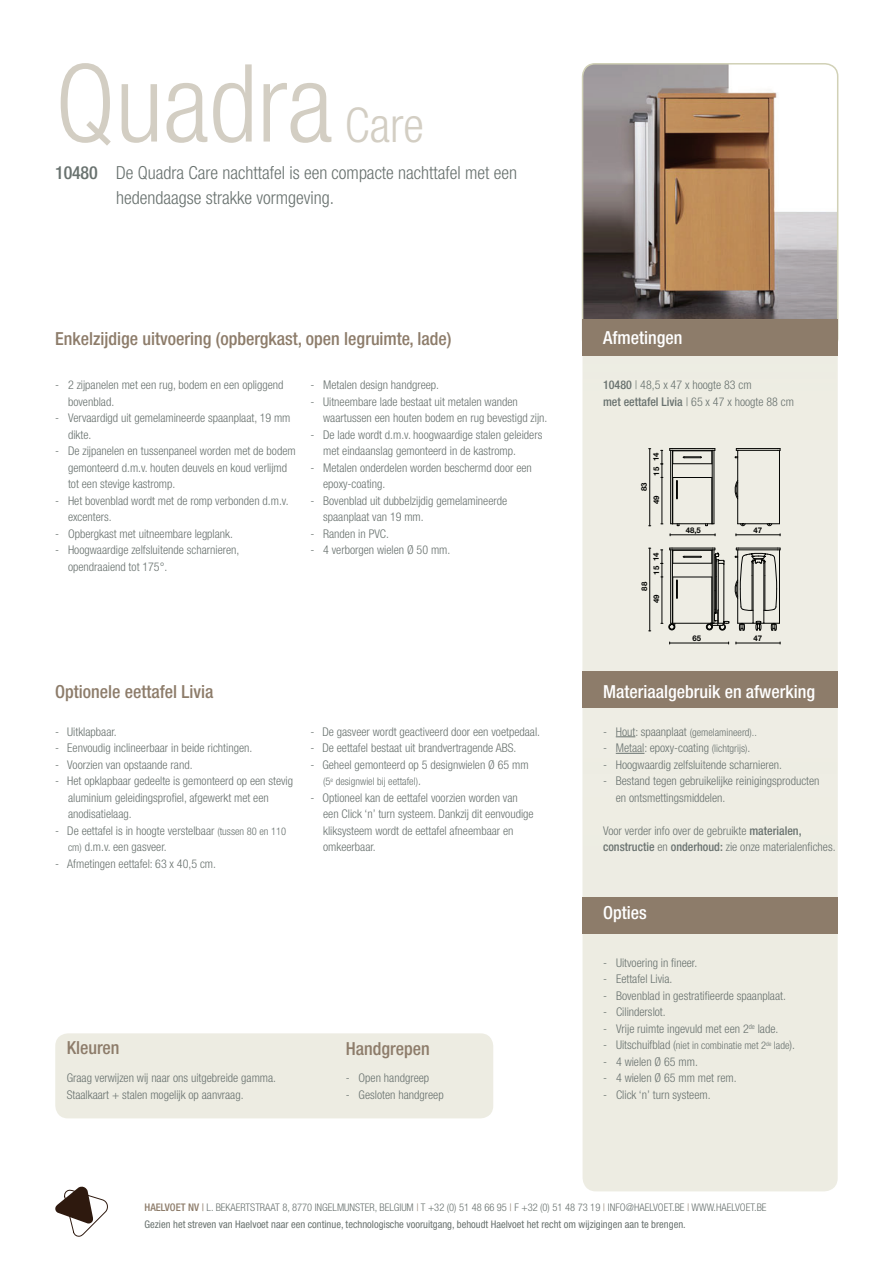
<style>
.page{position:relative;width:893px;height:1263px;background:#fff}
.page>*{position:absolute;margin:0;border:0;box-sizing:border-box;transform-origin:0 0}
.t1{font:300 condensed 108px "Helvetica Neue LT Std";color:#d3cec3}
.t2{font:300 condensed 48px "Helvetica Neue LT Std";color:#d3cec3}
.t3{font:500 condensed 18px "Helvetica Neue LT Std";color:#8d7c6a}
.t4{font:300 condensed 18px/25.5px "Helvetica Neue LT Std";color:#69726f}
.t5{font:500 condensed 18px "Helvetica Neue LT Std";color:#fff}
.t6{font:500 condensed 18px "Helvetica Neue LT Std";letter-spacing:-.01em;color:#69726f}
.t7{font:300 condensed 12px/16.5px "Helvetica Neue LT Std";color:#69726f}
.t8{font:300 condensed 10.5px "Helvetica Neue LT Std";color:#69726f}
.t9{font:condensed 10.5px "Helvetica Neue LT Std";color:#69726f}
.t10{font:700 7.8px "Helvetica Neue LT Std";color:#040503}
.s1{font-size:10.5px}
.s2{font-size:12px}
.s3{font-weight:500}
.s4{font-weight:500;color:#8d7c6a}
.s5{font-weight:400;color:#8d7c6a}
.s6{color:#8d7c6a}
</style>
<div class="page">
<div style="left:583px;top:214px;width:254px;height:977px;background:#edece2;border-radius:13px"></div>
<div style="left:55px;top:1033px;width:438px;height:85px;background:#edece2;border-radius:13px"></div>
<div style="left:583px;top:897px;width:255px;height:36px;background:#8d7c6a"></div>
<div style="left:583px;top:672px;width:255px;height:36px;background:#8d7c6a"></div>
<svg style="left:55px;top:1187px;width:53px;height:49px"></svg>
<img style="left:583px;top:64px;width:255px;height:256px">
<div style="left:582px;top:63px;width:256px;height:289px;border:2px solid #d1d1b6;border-radius:13px"></div>
<div style="left:583px;top:320px;width:255px;height:36px;background:#8d7c6a"></div>
<hr style="left:712px;top:450px;width:1px;height:74px;background:#040503">
<hr style="left:714px;top:450px;width:1px;height:74px;background:#040503">
<hr style="left:672px;top:450px;width:1px;height:74px;background:#040503">
<hr style="left:670px;top:450px;width:1px;height:74px;background:#040503">
<hr style="left:672px;top:448px;width:41px;height:1px;background:#040503">
<hr style="left:672px;top:450px;width:41px;height:1px;background:#040503">
<hr style="left:673px;top:451px;width:39px;height:1px;background:#040503">
<svg style="left:669px;top:448px;width:4px;height:16px"></svg>
<hr style="left:673px;top:463px;width:39px;height:1px;background:#040503">
<svg style="left:712px;top:448px;width:4px;height:16px"></svg>
<svg style="left:683px;top:456px;width:19px;height:2px"></svg>
<svg style="left:676px;top:480px;width:2px;height:19px"></svg>
<hr style="left:673px;top:523px;width:39px;height:1px;background:#040503">
<hr style="left:673px;top:477px;width:39px;height:1px;background:#040503">
<svg style="left:705px;top:523px;width:9px;height:3px"></svg>
<svg style="left:671px;top:523px;width:9px;height:3px"></svg>
<hr style="left:738px;top:523px;width:41px;height:1px;background:#040503">
<hr style="left:779px;top:450px;width:1px;height:74px;background:#040503">
<hr style="left:737px;top:450px;width:1px;height:74px;background:#040503">
<hr style="left:739px;top:448px;width:39px;height:1px;background:#040503">
<hr style="left:739px;top:450px;width:39px;height:1px;background:#040503">
<svg style="left:735px;top:448px;width:4px;height:10px"></svg>
<svg style="left:734px;top:480px;width:4px;height:19px"></svg>
<svg style="left:767px;top:523px;width:5px;height:3px"></svg>
<svg style="left:740px;top:523px;width:5px;height:3px"></svg>
<hr style="left:670px;top:534px;width:45px;height:1px;background:#040503">
<hr style="left:736px;top:534px;width:44px;height:1px;background:#040503">
<hr style="left:662px;top:477px;width:1px;height:47px;background:#040503">
<hr style="left:649px;top:449px;width:1px;height:77px;background:#040503">
<svg style="left:661px;top:450px;width:2px;height:28px"></svg>
<hr style="left:670px;top:643px;width:59px;height:1px;background:#040503">
<hr style="left:736px;top:643px;width:44px;height:1px;background:#040503">
<hr style="left:662px;top:577px;width:1px;height:46px;background:#040503">
<hr style="left:649px;top:548px;width:1px;height:83px;background:#040503">
<svg style="left:661px;top:550px;width:2px;height:28px"></svg>
<svg style="left:669px;top:548px;width:112px;height:83px"></svg>
<svg style="left:616px;top:736px;width:19px;height:1px"></svg>
<svg style="left:616px;top:753px;width:28px;height:1px"></svg>
<h1 class="t1" style="left:55px;top:41px;width:279px">Quadra</h1>
<h2 class="t2" style="left:345px;top:97px;width:81px">Care</h2>
<h3 class="t4" style="left:116px;top:159px;width:403px">De Quadra Care nachttafel is een compacte nachttafel met een hedendaagse strakke vormgeving.</h3>
<h3 class="t6" style="left:55px;top:162px;width:44px">10480</h3>
<h3 class="t3" style="left:55px;top:327px;width:398px">Enkelzijdige uitvoering (opbergkast, open legruimte, lade)</h3>
<p class="t7" style="left:68px;top:376px;width:217px;text-indent:-13px">- 2 zijpanelen met een rug, bodem en een opliggend bovenblad.</p>
<p class="t7" style="left:68px;top:409px;width:224px;text-indent:-13px">- Vervaardigd uit gemelamineerde spaanplaat, 19 mm dikte.</p>
<p class="t7" style="left:68px;top:442px;width:229px;text-indent:-13px">- De zijpanelen en tussenpaneel worden met de bodem gemonteerd d.m.v. houten deuvels en koud verlijmd tot een stevige kastromp.</p>
<p class="t7" style="left:68px;top:492px;width:222px;text-indent:-13px">- Het bovenblad wordt met de romp verbonden d.m.v. excenters.</p>
<p class="t7" style="left:55px;top:525px;width:179px">- Opbergkast met uitneembare legplank.</p>
<p class="t7" style="left:68px;top:541px;width:173px;text-indent:-13px">- Hoogwaardige zelfsluitende scharnieren, opendraaiend tot 175°.</p>
<p class="t7" style="left:310px;top:376px;width:130px">- Metalen design handgreep.</p>
<p class="t7" style="left:323px;top:393px;width:226px;text-indent:-13px">- Uitneembare lade bestaat uit metalen wanden waartussen een houten bodem en rug bevestigd zijn.</p>
<p class="t7" style="left:323px;top:426px;width:221px;text-indent:-13px">- De lade wordt d.m.v. hoogwaardige stalen geleiders met eindaanslag gemonteerd in de kastromp.</p>
<p class="t7" style="left:323px;top:459px;width:210px;text-indent:-13px">- Metalen onderdelen worden beschermd door een epoxy-coating.</p>
<p class="t7" style="left:323px;top:492px;width:186px;text-indent:-13px">- Bovenblad uit dubbelzijdig gemelamineerde spaanplaat van 19 mm.</p>
<p class="t7" style="left:310px;top:525px;width:80px">- Randen in PVC.</p>
<p class="t7" style="left:310px;top:541px;width:141px">- 4 verborgen wielen Ø 50 mm.</p>
<h3 class="t3" style="left:55px;top:680px;width:160px">Optionele eettafel Livia</h3>
<p class="t7" style="left:55px;top:723px;width:63px">- Uitklapbaar.</p>
<p class="t7" style="left:55px;top:739px;width:199px">- Eenvoudig inclineerbaar in beide richtingen.</p>
<p class="t7" style="left:55px;top:756px;width:139px">- Voorzien van opstaande rand.</p>
<p class="t7" style="left:68px;top:772px;width:227px;text-indent:-13px">- Het opklapbaar gedeelte is gemonteerd op een stevig aluminium geleidingsprofiel, afgewerkt met een anodisatielaag.</p>
<p class="t7" style="left:68px;top:822px;width:220px;text-indent:-13px">- De eettafel is in hoogte verstelbaar <span class="s1">(tussen 80 en 110 cm)</span> d.m.v. een gasveer.</p>
<p class="t7" style="left:55px;top:855px;width:162px">- Afmetingen eettafel: 63 x 40,5 cm.</p>
<p class="t7" style="left:310px;top:723px;width:231px">- De gasveer wordt geactiveerd door een voetpedaal.</p>
<p class="t7" style="left:310px;top:739px;width:207px">- De eettafel bestaat uit brandvertragende ABS.</p>
<p class="t7" style="left:310px;top:756px;width:220px">- Geheel gemonteerd op 5 designwielen Ø 65 mm</p>
<p class="t8" style="left:323px;top:775px;width:99px">(5<sup>e</sup> designwiel bij eettafel)<span class="s2">.</span></p>
<p class="t7" style="left:323px;top:789px;width:212px;text-indent:-13px">- Optioneel kan de eettafel voorzien worden van een Click ‘n’ turn systeem. Dankzij dit eenvoudige kliksysteem wordt de eettafel afneembaar en omkeerbaar.</p>
<h3 class="t3" style="left:67px;top:1037px;width:54px">Kleuren</h3>
<p class="t7" style="left:67px;top:1069px;width:211px">Graag verwijzen wij naar ons uitgebreide gamma.<br>Staalkaart + stalen mogelijk op aanvraag.</p>
<h3 class="t3" style="left:346px;top:1037px;width:85px">Handgrepen</h3>
<p class="t7" style="left:346px;top:1069px;width:85px">- Open handgreep</p>
<p class="t7" style="left:346px;top:1086px;width:99px">- Gesloten handgreep</p>
<h3 class="t5" style="left:603px;top:327px;width:81px">Afmetingen</h3>
<p class="t7" style="left:603px;top:376px;width:192px"><span class="s3">10480</span> | 48,5 x 47 x hoogte 83 cm<br><span class="s3">met eettafel Livia</span> | 65 x 47 x hoogte 88 cm</p>
<p class="t10" style="left:651px;top:461px;width:10px;rotate:-90deg">14</p>
<p class="t10" style="left:651px;top:476px;width:10px;rotate:-90deg">15</p>
<p class="t10" style="left:639px;top:491px;width:10px;rotate:-90deg">83</p>
<p class="t10" style="left:651px;top:504px;width:10px;rotate:-90deg">49</p>
<p class="t10" style="left:651px;top:561px;width:10px;rotate:-90deg">14</p>
<p class="t10" style="left:651px;top:575px;width:10px;rotate:-90deg">15</p>
<p class="t10" style="left:640px;top:591px;width:10px;rotate:-90deg">88</p>
<p class="t10" style="left:651px;top:603px;width:10px;rotate:-90deg">49</p>
<p class="t10" style="left:686px;top:525px;width:17px">48,5</p>
<p class="t10" style="left:753px;top:525px;width:10px">47</p>
<p class="t10" style="left:692px;top:633px;width:10px">65</p>
<p class="t10" style="left:753px;top:633px;width:10px">47</p>
<h3 class="t5" style="left:603px;top:680px;width:214px">Materiaalgebruik en afwerking</h3>
<p class="t8" style="left:603px;top:726px;width:155px"><span class="s2">- Hout: spaanplaat</span> (gemelamineerd)..</p>
<p class="t7" style="left:603px;top:739px;width:149px">- Metaal: epoxy-coating <span class="s1">(lichtgrijs)</span>.</p>
<p class="t7" style="left:603px;top:756px;width:181px">- Hoogwaardig zelfsluitende scharnieren.</p>
<p class="t7" style="left:616px;top:772px;width:205px;text-indent:-13px">- Bestand tegen gebruikelijke reinigingsproducten en ontsmettingsmiddelen.</p>
<p class="t7" style="left:603px;top:822px;width:234px">Voor verder info over de gebruikte <span class="s3">materialen, constructie</span> en <span class="s3">onderhoud:</span> zie onze materialenfiches.</p>
<h3 class="t5" style="left:603px;top:901px;width:45px">Opties</h3>
<p class="t7" style="left:603px;top:954px;width:96px">- Uitvoering in fineer.</p>
<p class="t7" style="left:603px;top:970px;width:71px">- Eettafel Livia.</p>
<p class="t7" style="left:603px;top:987px;width:184px">- Bovenblad in gestratifieerde spaanplaat.</p>
<p class="t7" style="left:603px;top:1003px;width:64px">- Cilinderslot.</p>
<p class="t7" style="left:603px;top:1020px;width:177px">- Vrije ruimte ingevuld met een 2<sup>de</sup> lade.</p>
<p class="t8" style="left:603px;top:1039px;width:193px"><span class="s2">- Uitschuifblad (</span>niet in combinatie met 2<sup>de</sup> lade<span class="s2">).</span></p>
<p class="t7" style="left:603px;top:1053px;width:96px">- 4 wielen Ø 65 mm.</p>
<p class="t7" style="left:603px;top:1069px;width:135px">- 4 wielen Ø 65 mm met rem.</p>
<p class="t7" style="left:603px;top:1086px;width:109px">- Click ‘n’ turn systeem.</p>
<p class="t8" style="left:145px;top:1201px;width:623px"><span class="s4">HAELVOET NV</span> <span class="s5">|</span> L. BEKAERTSTRAAT 8, 8770 INGELMUNSTER, BELGIUM <span class="s6">|</span> T +32 (0) 51 48 66 95 <span class="s6">|</span> F +32 (0) 51 48 73 19 <span class="s6">|</span> INFO@HAELVOET.BE <span class="s6">|</span> WWW.HAELVOET.BE</p>
<p class="t9" style="left:145px;top:1218px;width:543px">Gezien het streven van Haelvoet naar een continue, technologische vooruitgang, behoudt Haelvoet het recht om wijzigingen aan te brengen.</p>
</div>
